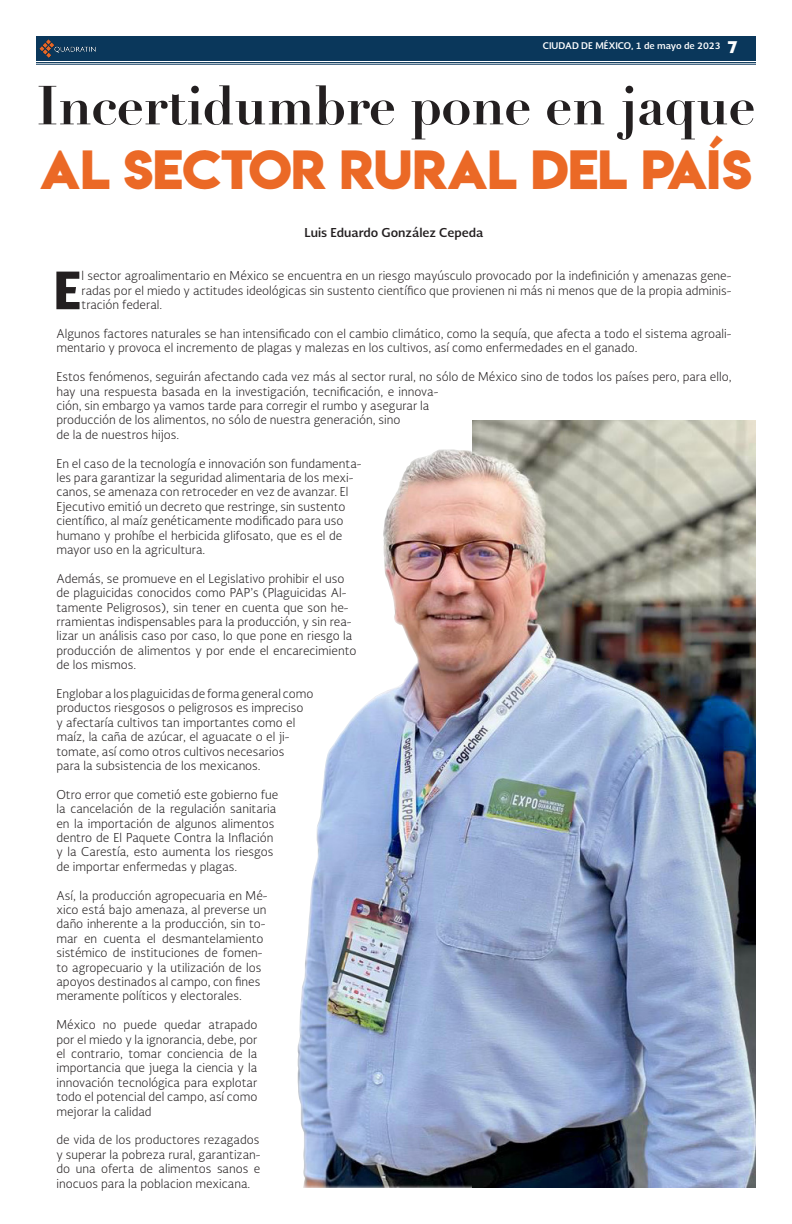
<style>
.page{position:relative;width:792px;height:1224px;background:#fff}
.page>*{position:absolute;margin:0;border:0;box-sizing:border-box;transform-origin:0 0}
.t1{font:700 54px "Didot";letter-spacing:-.01em;color:#231f20}
.t2{font:900 50.2px "Soberana Sans";color:#231f20}
.t3{font:49px "Lemon Milkbold";letter-spacing:-.01em;color:#eb6926}
.t4{font:15px "Lemon Milkbold";color:#fff}
.t5{font:300 12px/14.4px "Soberana Sans";color:#231f20}
.t6{font:700 12px "Soberana Sans";color:#231f20}
.t7{font:700 9px "Soberana Sans";color:#fff}
</style>
<div class="page">
<div style="left:36px;top:36px;width:720px;height:25px;background:#0a375b"></div>
<hr style="left:36px;top:62px;width:720px;height:1px;background:#0a375b">
<hr style="left:36px;top:64px;width:720px;height:1px;background:#0a375b">
<img style="left:39px;top:39px;width:57px;height:19px">
<img style="left:472px;top:420px;width:284px;height:29px">
<img style="left:298px;top:449px;width:458px;height:739px">
<p class="t7" style="left:543px;top:40px;width:179px">CIUDAD DE MÉXICO, 1 de mayo de 2023</p>
<p class="t4" style="left:728px;top:36px;width:11px">7</p>
<p class="t1" style="left:36px;top:71px;width:721px">Incertidumbre pone en jaque</p>
<p class="t3" style="left:40px;top:135px;width:714px">AL SECTOR RURAL DEL PAÍS</p>
<p class="t6" style="left:305px;top:225px;width:180px">Luis Eduardo González Cepeda</p>
<p class="t2" style="left:53px;top:255px;width:30px">E</p>
<p class="t5" style="left:82px;top:268px;width:651px;text-align:justify">l sector agroalimentario en México se encuentra en un riesgo mayúsculo provocado por la indefinición y amenazas gene&shy;radas por el miedo y actitudes ideológicas sin sustento científico que provienen ni más ni menos que de la propia adminis&shy;tración federal.</p>
<p class="t5" style="left:56px;top:326px;width:677px">Algunos factores naturales se han intensificado con el cambio climático, como la sequía, que afecta a todo el sistema agroali&shy;mentario y provoca el incremento de plagas y malezas en los cultivos, así como enfermedades en el ganado.</p>
<p class="t5" style="left:56px;top:369px;width:677px">Estos fenómenos, seguirán afectando cada vez más al sector rural, no sólo de México sino de todos los países pero, para ello, hay una respuesta basada en la investigación, tecnificación, e innova-<br>ción, sin embargo ya vamos tarde para corregir el rumbo y asegurar la<br>producción de los alimentos, no sólo de nuestra generación, sino<br>de la de nuestros hijos.</p>
<p class="t5" style="left:56px;top:456px;width:307px">En el caso de la tecnología e innovación son fundamenta&shy;les para garantizar la seguridad alimentaria de los mexi&shy;canos, se amenaza con retroceder en vez de avanzar. El Ejecutivo emitió un decreto que restringe, sin sustento científico, al maíz genéticamente modificado para uso humano y prohíbe el herbicida glifosato, que es el de mayor uso en la agricultura.</p>
<p class="t5" style="left:56px;top:571px;width:301px">Además, se promueve en el Legislativo prohibir el uso de plaguicidas conocidos como PAP’s (Plaguicidas Al&shy;tamente Peligrosos), sin tener en cuenta que son he&shy;rramientas indispensables para la producción, y sin rea&shy;lizar un análisis caso por caso, lo que pone en riesgo la producción de alimentos y por ende el encarecimiento de los mismos.</p>
<p class="t5" style="left:56px;top:686px;width:258px">Englobar a los plaguicidas de forma general como productos riesgosos o peligrosos es impreciso<br>y afectaría cultivos tan importantes como el maíz, la caña de azúcar, el aguacate o el ji&shy;tomate, así como otros cultivos necesarios<br>para la subsistencia de los mexicanos.</p>
<p class="t5" style="left:56px;top:787px;width:223px">Otro error que cometió este gobierno fue la cancelación de la regulación sanitaria en la importación de algunos alimentos dentro de El Paquete Contra la Inflación y la Carestía, esto aumenta los riesgos de importar enfermedas y plagas.</p>
<p class="t5" style="left:56px;top:888px;width:213px">Así, la producción agropecuaria en Mé&shy;xico está bajo amenaza, al preverse un daño inherente a la producción, sin to&shy;mar en cuenta el desmantelamiento sistémico de instituciones de fomen&shy;to agropecuario y la utilización de los apoyos destinados al campo, con fines meramente políticos y electorales.</p>
<p class="t5" style="left:56px;top:1017px;width:203px;text-align:justify">México no puede quedar atrapado por el miedo y la ignorancia, debe, por el contrario, tomar conciencia de la importancia que juega la ciencia y la innovación tecnológica para explotar todo el potencial del campo, así como mejorar la calidad</p>
<p class="t5" style="left:56px;top:1132px;width:206px;text-align:justify">de vida de los productores rezagados y superar la pobreza rural, garantizan&shy;do una oferta de alimentos sanos e inocuos para la poblacion mexicana.</p>
</div>
